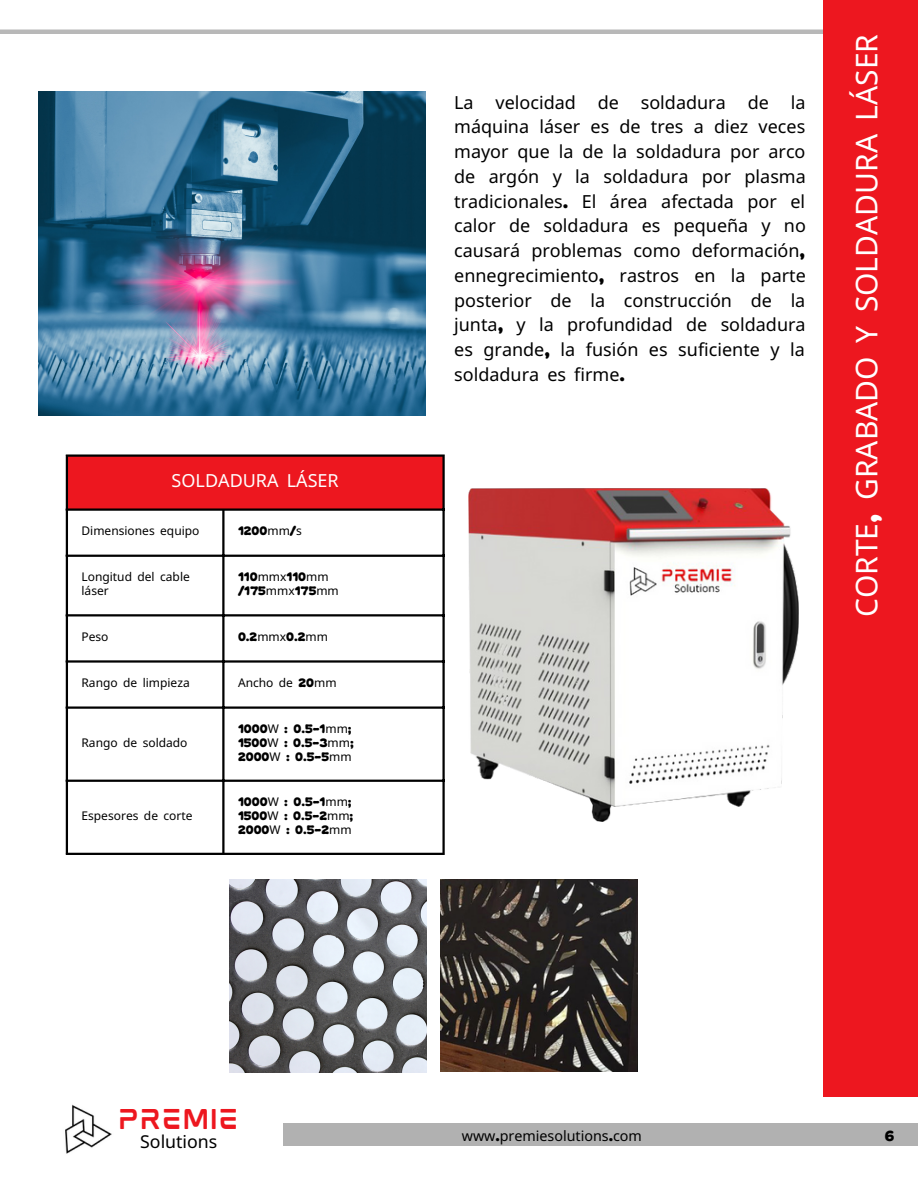
<style>
.page{position:relative;width:918px;height:1188px;background:#fff}
.page>*{position:absolute;margin:0;border:0;box-sizing:border-box;transform-origin:0 0}
.t1{font:30px "Noto Sans";color:#fff}
.t2{font:24.3px "mokotoglitch";color:#ed171f}
.t3{font:18px/24.8px "Noto Sans";color:#000;text-align:justify}
.t4{font:18px "Noto Sans";color:#fff}
.t5{font:17.7px "Noto Sans";color:#000}
.t6{font:14.25px "Noto Sans";color:#000}
.t7{font:700 14.25px "Gan CLM";color:#000}
.t8{font:700 12px "Gan CLM";color:#000}
.t9{font:12px/14px "Noto Sans";color:#000}
.s1{font-family:"Noto Sans";font-weight:400}
.s2{font-family:"Gan CLM";font-weight:700}
</style>
<div class="page">
<hr style="left:0;top:30px;width:918px;height:4px;background:#b8b8b8">
<img style="left:229px;top:880px;width:197px;height:192px">
<img style="left:440px;top:880px;width:197px;height:191px">
<img style="left:38px;top:92px;width:387px;height:324px">
<img style="left:469px;top:488px;width:329px;height:333px">
<div style="left:67px;top:455px;width:377px;height:55px;background:#ed171f"></div>
<hr style="left:66px;top:457px;width:2px;height:396px;background:#000">
<hr style="left:222px;top:511px;width:3px;height:342px;background:#000">
<hr style="left:442px;top:457px;width:3px;height:396px;background:#000">
<hr style="left:66px;top:454px;width:379px;height:3px;background:#000">
<hr style="left:66px;top:508px;width:379px;height:3px;background:#000">
<hr style="left:66px;top:555px;width:379px;height:2px;background:#000">
<hr style="left:66px;top:614px;width:379px;height:2px;background:#000">
<hr style="left:66px;top:660px;width:379px;height:3px;background:#000">
<hr style="left:66px;top:706px;width:379px;height:3px;background:#000">
<hr style="left:66px;top:780px;width:379px;height:2px;background:#000">
<hr style="left:66px;top:853px;width:379px;height:2px;background:#000">
<div style="left:823px;top:0;width:95px;height:1096px;background:#ed171f"></div>
<div style="left:283px;top:1123px;width:635px;height:23px;background:#b1b1b1"></div>
<img style="left:65px;top:1104px;width:47px;height:50px">
<p class="t4" style="left:172px;top:468px;width:169px">SOLDADURA LÁSER</p>
<p class="t9" style="left:82px;top:524px;width:119px">Dimensiones equipo</p>
<p class="t8" style="left:238px;top:525px;width:65px">1200<span class="s1">mm</span>/<span class="s1">s</span></p>
<p class="t9" style="left:82px;top:570px;width:110px">Longitud del cable láser</p>
<p class="t8" style="left:238px;top:571px;width:92px">110<span class="s1">mmx</span>110<span class="s1">mm</span></p>
<p class="t8" style="left:238px;top:585px;width:102px">/175<span class="s1">mmx</span>175<span class="s1">mm</span></p>
<p class="t9" style="left:82px;top:629px;width:29px">Peso</p>
<p class="t8" style="left:238px;top:631px;width:91px">0.2<span class="s1">mmx</span>0.2<span class="s1">mm</span></p>
<p class="t9" style="left:82px;top:675px;width:110px">Rango de limpieza</p>
<p class="t9" style="left:238px;top:675px;width:100px">Ancho de <span class="s2">20</span>mm</p>
<p class="t9" style="left:82px;top:736px;width:108px">Rango de soldado</p>
<p class="t9" style="left:82px;top:809px;width:113px">Espesores de corte</p>
<p class="t8" style="left:238px;top:723px;width:115px">1000<span class="s1">W</span> : 0.5-1<span class="s1">mm</span>;</p>
<p class="t8" style="left:238px;top:737px;width:117px">1500<span class="s1">W</span> : 0.5-3<span class="s1">mm</span>;</p>
<p class="t8" style="left:238px;top:751px;width:115px">2000<span class="s1">W</span> : 0.5-5<span class="s1">mm</span></p>
<p class="t8" style="left:238px;top:796px;width:115px">1000<span class="s1">W</span> : 0.5-1<span class="s1">mm</span>;</p>
<p class="t8" style="left:238px;top:810px;width:117px">1500<span class="s1">W</span> : 0.5-2<span class="s1">mm</span>;</p>
<p class="t8" style="left:238px;top:824px;width:115px">2000<span class="s1">W</span> : 0.5-2<span class="s1">mm</span></p>
<p class="t3" style="left:454px;top:89px;width:353px">La velocidad de soldadura de la máquina láser es de tres a diez veces mayor que la de la soldadura por arco de argón y la soldadura por plasma tradicionales<span class="s2">.</span> El área afectada por el calor de soldadura es pequeña y no causará problemas como deformación<span class="s2">, </span>ennegrecimiento<span class="s2">,</span> rastros en la parte posterior de la construcción de la junta<span class="s2">,</span> y la profundidad de soldadura es grande<span class="s2">,</span> la fusión es suficiente y la soldadura es firme<span class="s2">.</span></p>
<p class="t1" style="left:846px;top:617px;width:585px;rotate:-90deg">CORTE<span class="s2">,</span> GRABADO Y SOLDADURA LÁSER</p>
<p class="t2" style="left:118px;top:1111px;width:122px">PREMIE</p>
<p class="t5" style="left:140px;top:1129px;width:79px">Solutions</p>
<p class="t6" style="left:462px;top:1125px;width:182px">www<span class="s2">.</span>premiesolutions<span class="s2">.</span>com</p>
<p class="t7" style="left:885px;top:1129px;width:11px">6</p>
</div>
